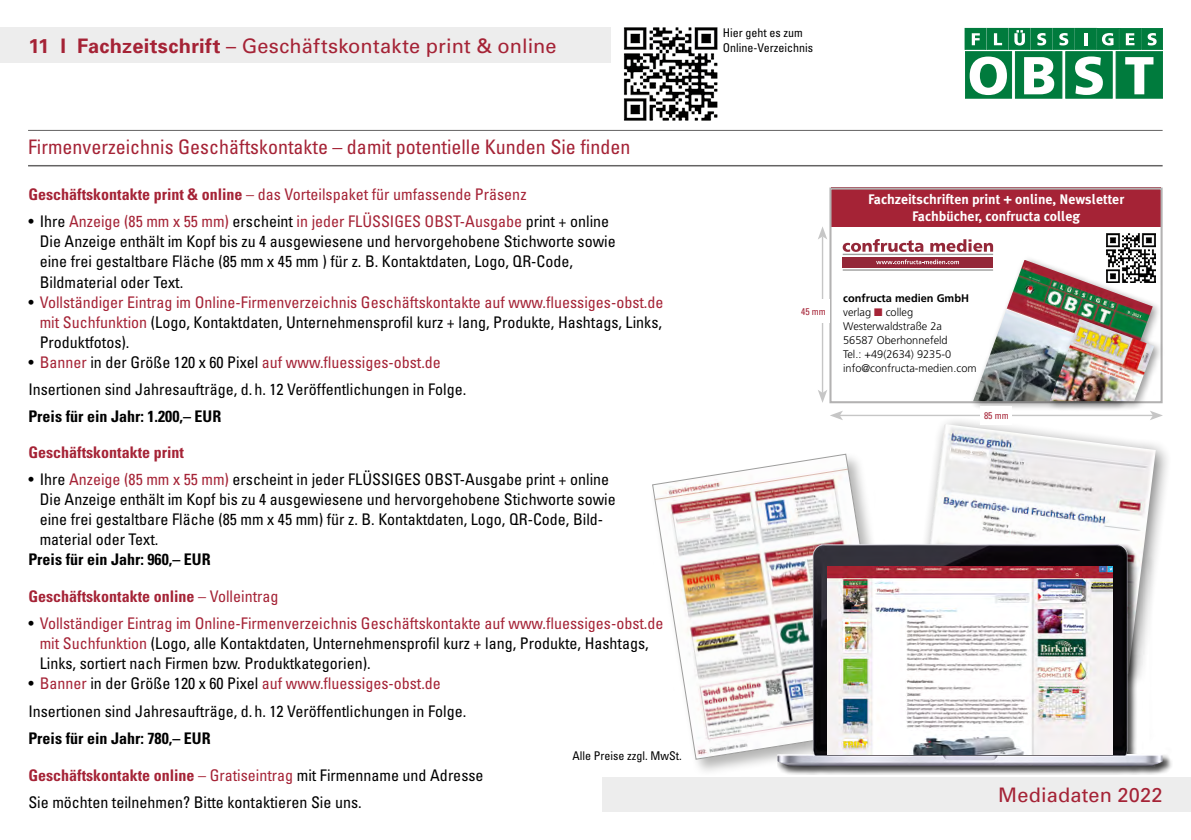
<style>
.page{position:relative;width:1191px;height:840px;background:#fff}
.page>*{position:absolute;margin:0;border:0;box-sizing:border-box;transform-origin:0 0}
.t1{font:condensed 20px "Univers";color:#a52336}
.t2{font:20px "Univers";letter-spacing:.01em;color:#a52336}
.t3{font:condensed 16px/20px "Univers";color:#000}
.t4{font:condensed 16px/20px "Univers";color:#a52336;text-align:justify}
.t5{font:700 condensed 16px "Univers";color:#000}
.t6{font:700 condensed 16px "Univers";color:#a52336}
.t7{font:700 13.8px/16.6px "Meta Plus";color:#fff;text-align:center}
.t8{font:condensed 12px/15px "Univers";color:#000}
.t9{font:300 11px/14px "Frutiger";color:#000}
.t10{font:condensed 9.6px "Univers";color:#a52336}
.s1{font-weight:700}
.s2{color:#a52336}
.s3{color:#000}
.s4{font-weight:400}
.s5{font-weight:700;color:#a52336}
</style>
<div class="page">
<div style="left:965px;top:28px;width:21px;height:21px;background:#007b3d"></div>
<div style="left:987px;top:28px;width:21px;height:21px;background:#007b3d"></div>
<div style="left:1009px;top:28px;width:21px;height:21px;background:#007b3d"></div>
<div style="left:1031px;top:28px;width:21px;height:21px;background:#007b3d"></div>
<div style="left:1053px;top:28px;width:21px;height:21px;background:#007b3d"></div>
<div style="left:1075px;top:28px;width:21px;height:21px;background:#007b3d"></div>
<svg style="left:971px;top:33px;width:8px;height:12px"></svg>
<svg style="left:994px;top:33px;width:8px;height:12px"></svg>
<svg style="left:1014px;top:30px;width:11px;height:15px"></svg>
<svg style="left:1037px;top:33px;width:9px;height:12px"></svg>
<svg style="left:1059px;top:33px;width:9px;height:12px"></svg>
<svg style="left:1084px;top:33px;width:3px;height:12px"></svg>
<div style="left:1119px;top:28px;width:21px;height:21px;background:#007b3d;border:1px solid #007b3d"></div>
<svg style="left:1125px;top:33px;width:9px;height:12px"></svg>
<div style="left:1141px;top:28px;width:21px;height:21px;background:#007b3d;border:1px solid #007b3d"></div>
<svg style="left:1147px;top:33px;width:9px;height:12px"></svg>
<div style="left:1097px;top:28px;width:21px;height:21px;background:#007b3d"></div>
<svg style="left:1102px;top:33px;width:11px;height:12px"></svg>
<div style="left:1116px;top:52px;width:46px;height:46px;background:#007b3d;border:1px solid #007b3d"></div>
<div style="left:965px;top:52px;width:46px;height:46px;background:#007b3d"></div>
<div style="left:1015px;top:52px;width:47px;height:46px;background:#007b3d"></div>
<div style="left:1065px;top:52px;width:47px;height:46px;background:#007b3d;border:1px solid #007b3d"></div>
<svg style="left:969px;top:56px;width:38px;height:39px"></svg>
<svg style="left:1024px;top:57px;width:30px;height:37px"></svg>
<svg style="left:1075px;top:56px;width:27px;height:39px"></svg>
<svg style="left:1125px;top:57px;width:28px;height:37px"></svg>
<div style="left:602px;top:777px;width:589px;height:34px;background:#ededed"></div>
<div style="left:907px;top:415px;width:266px;height:276px;background:#000;opacity:.5"></div>
<img style="left:917px;top:424px;width:238px;height:119px">
<div style="left:0;top:28px;width:610px;height:35px;background:#ededed"></div>
<hr style="left:28px;top:130px;width:1134px;height:1px;background:#646363">
<hr style="left:28px;top:165px;width:1134px;height:1px;background:#646363">
<div style="left:831px;top:187px;width:330px;height:40px;background:#a52336"></div>
<div style="left:829px;top:187px;width:333px;height:216px;border:2px solid #b3b2b2"></div>
<div style="left:842px;top:257px;width:151px;height:10px;background:#942738"></div>
<svg style="left:842px;top:239px;width:81px;height:13px"></svg>
<svg style="left:930px;top:239px;width:63px;height:13px"></svg>
<hr style="left:842px;top:253px;width:151px;height:2px;background:#9d9d9c">
<hr style="left:842px;top:269px;width:151px;height:1px;background:#9d9d9c">
<svg style="left:876px;top:259px;width:83px;height:5px"></svg>
<img style="left:1106px;top:233px;width:49px;height:22px">
<div style="left:969px;top:255px;width:193px;height:156px;background:#000;opacity:.4"></div>
<img style="left:973px;top:259px;width:179px;height:142px">
<div style="left:1045px;top:314px;width:119px;height:97px;background:#000;opacity:.4"></div>
<img style="left:1049px;top:318px;width:105px;height:83px">
<hr style="left:822px;top:236px;width:1px;height:156px;background:#c6c6c6">
<svg style="left:818px;top:227px;width:9px;height:12px"></svg>
<svg style="left:818px;top:389px;width:9px;height:13px"></svg>
<div style="left:797px;top:299px;width:32px;height:24px;background:#fff"></div>
<hr style="left:840px;top:414px;width:313px;height:2px;background:#c6c6c6">
<svg style="left:830px;top:411px;width:13px;height:9px"></svg>
<svg style="left:1149px;top:410px;width:14px;height:10px"></svg>
<div style="left:980px;top:406px;width:32px;height:18px;background:#fff"></div>
<div style="left:650px;top:451px;width:257px;height:325px;background:#9d9d9c;opacity:.75"></div>
<img style="left:651px;top:453px;width:239px;height:306px">
<div style="left:777px;top:543px;width:395px;height:231px;background:#000;opacity:.75"></div>
<img style="left:777px;top:544px;width:385px;height:221px">
<img style="left:828px;top:566px;width:284px;height:188px">
<img style="left:623px;top:27px;width:95px;height:94px">
<p class="t2" style="left:28px;top:35px;width:530px"><span class="s1">11 I Fachzeitschrift</span> – Geschäftskontakte print &amp; online</p>
<p class="t1" style="left:28px;top:134px;width:604px">Firmenverzeichnis Geschäftskontakte – damit potentielle Kunden Sie finden</p>
<p class="t4" style="left:28px;top:184px;width:500px"><span class="s1">Geschäftskontakte print &amp; online</span> – das Vorteilspaket für umfassende Präsenz</p>
<p class="t3" style="left:40px;top:211px;width:577px;text-indent:-11px">• Ihre <span class="s2">Anzeige (85 mm x 55 mm)</span> erscheint <span class="s2">in jeder FLÜSSIGES OBST-Ausgabe</span> print + online Die Anzeige enthält im Kopf bis zu 4 ausgewiesene und hervorgehobene Stichworte sowie eine frei gestaltbare Fläche (85 mm x 45 mm ) für z. B. Kontaktdaten, Logo, QR-Code, Bildmaterial oder Text.</p>
<p class="t4" style="left:40px;top:291px;width:625px;text-indent:-11px"><span class="s3">•</span> Vollständiger Eintrag im Online-Firmenverzeichnis Geschäftskontakte auf www.fluessiges-obst.de mit Suchfunktion <span class="s3">(Logo, Kontaktdaten, Unternehmensprofil kurz + lang, Produkte, Hashtags, Links, Produktfotos).</span></p>
<p class="t3" style="left:28px;top:348px;width:439px;line-height:27px">• <span class="s2">Banner</span> in der Größe 120 x 60 Pixel <span class="s2">auf www.fluessiges-obst.de<br></span>Insertionen sind Jahresaufträge, d.h. 12 Veröffentlichungen in Folge.</p>
<p class="t5" style="left:28px;top:406px;width:194px">Preis für ein Jahr: 1.200,– EUR</p>
<p class="t6" style="left:28px;top:442px;width:157px">Geschäftskontakte print</p>
<p class="t3" style="left:40px;top:469px;width:577px;text-indent:-11px">• Ihre <span class="s2">Anzeige (85 mm x 55 mm)</span> erscheint in jeder FLÜSSIGES OBST-Ausgabe print + online Die Anzeige enthält im Kopf bis zu 4 ausgewiesene und hervorgehobene Stichworte sowie eine frei gestaltbare Fläche (85 mm x 45 mm) für z. B. Kontaktdaten, Logo, QR-Code, Bild&shy;material oder Text.</p>
<p class="t5" style="left:28px;top:549px;width:184px">Preis für ein Jahr: 960,– EUR</p>
<p class="t6" style="left:28px;top:586px;width:252px">Geschäftskontakte online <span class="s4">– Volleintrag</span></p>
<p class="t3" style="left:40px;top:613px;width:625px;text-indent:-11px">• <span class="s2">Vollständiger Eintrag im Online-Firmenverzeichnis Geschäftskontakte auf www.fluessiges-obst.de mit Suchfunktion</span> (Logo, alle Kontaktdaten, Unternehmensprofil kurz + lang, Produkte, Hashtags,<br>Links, sortiert nach Firmen bzw. Produktkategorien).</p>
<p class="t3" style="left:28px;top:669px;width:439px;line-height:27px">• <span class="s2">Banner</span> in der Größe 120 x 60 Pixel <span class="s2">auf www.fluessiges-obst.de<br></span>Insertionen sind Jahresaufträge, d.h. 12 Veröffentlichungen in Folge.</p>
<p class="t5" style="left:28px;top:727px;width:184px">Preis für ein Jahr: 780,– EUR</p>
<p class="t3" style="left:28px;top:760px;width:457px;line-height:27px"><span class="s5">Geschäftskontakte online</span> <span class="s2">– Gratiseintrag</span> mit Firmenname und Adresse<br>Sie möchten teilnehmen? Bitte kontaktieren Sie uns.</p>
<p class="t8" style="left:572px;top:747px;width:111px">Alle Preise zzgl. MwSt.</p>
<p class="t8" style="left:723px;top:25px;width:92px">Hier geht es zum<br>Online-Verzeichnis</p>
<p class="t7" style="left:868px;top:191px;width:258px">Fachzeitschriften print + online, Newsletter<br>Fachbücher, confructa colleg</p>
<p class="t10" style="left:801px;top:305px;width:26px">45 mm</p>
<p class="t9" style="left:843px;top:291px;width:135px"><span class="s1">confructa medien GmbH </span>verlag <span class="s2">■</span> colleg<br>Westerwaldstraße 2a<br>56587 Oberhonnefeld<br>Tel.: +49(2634) 9235-0 info@confructa-medien.com</p>
<p class="t10" style="left:984px;top:409px;width:26px">85 mm</p>
<p class="t2" style="left:998px;top:782px;width:166px">Mediadaten 2022</p>
</div>
